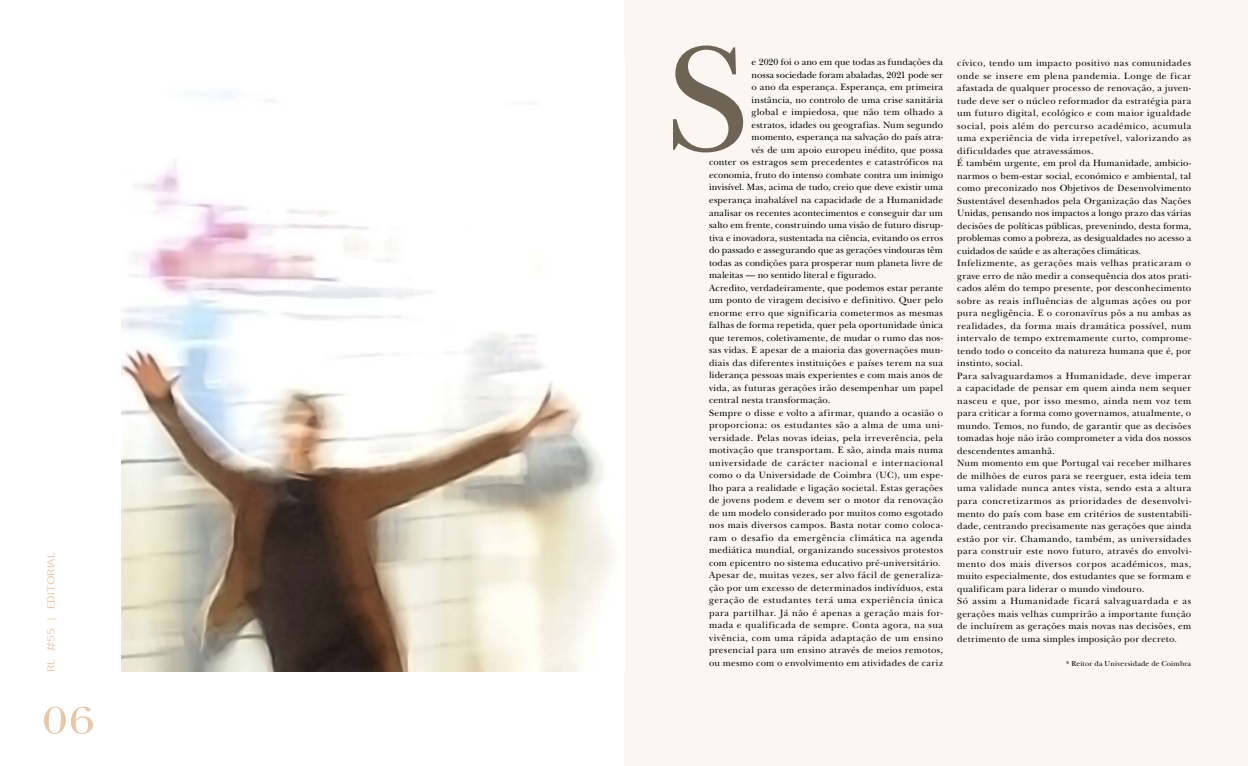
<style>
.page{position:relative;width:1248px;height:766px;background:#fff}
.page>*{position:absolute;margin:0;border:0;box-sizing:border-box;transform-origin:0 0}
.t1{font:40px "New Baskerville Std";color:#e7c8aa;scale:1.25 1}
.t2{font:9.5px/12.5px "New Baskerville Std";letter-spacing:.025em;color:#000}
.t3{font:9.5px "New Baskerville Std";letter-spacing:.005em;color:#000}
.t4{font:9.5px "New Baskerville Std";letter-spacing:.05em;color:#000}
.t5{font:9.5px "New Baskerville Std";letter-spacing:.045em;color:#000}
.t6{font:9.5px "New Baskerville Std";color:#000}
.t7{font:9.5px "New Baskerville Std";letter-spacing:.055em;color:#000}
.t8{font:9.2px "Euphemia UCAS";color:#e7c8aa;scale:1.3 1}
.t9{font:7.5px "New Baskerville Std";letter-spacing:.015em;color:#000}
</style>
<div class="page">
<div style="left:624px;top:0;width:623px;height:765px;background:#fbf6f1"></div>
<img style="left:122px;top:91px;width:493px;height:580px">
<svg style="left:673px;top:45px;width:70px;height:107px"></svg>
<p class="t8" style="left:44px;top:671px;width:93px;rotate:-90deg">RL #55 | EDITORIAL</p>
<h1 class="t1" style="left:42px;top:697px;width:43px">06</h1>
<p class="t3" style="left:751px;top:57px;width:193px">e 2020 foi o ano em que todas as fundações da</p>
<p class="t6" style="left:751px;top:69px;width:193px">nossa sociedade foram abaladas, 2021 pode ser</p>
<p class="t2" style="left:751px;top:81px;width:193px">o ano da esperança. Esperança, em primeira</p>
<p class="t2" style="left:751px;top:94px;width:193px">instância, no controlo de uma crise sanitária</p>
<p class="t2" style="left:751px;top:106px;width:193px">global e impiedosa, que não tem olhado a</p>
<p class="t2" style="left:751px;top:119px;width:193px">estratos, idades ou geografias. Num segundo</p>
<p class="t3" style="left:751px;top:132px;width:193px">momento, esperança na salvação do país atra-</p>
<p class="t2" style="left:751px;top:144px;width:193px">vés de um apoio europeu inédito, que possa</p>
<p class="t2" style="left:709px;top:156px;width:235px">conter os estragos sem precedentes e catastróficos na</p>
<p class="t3" style="left:709px;top:169px;width:235px">economia, fruto do intenso combate contra um inimigo</p>
<p class="t3" style="left:709px;top:182px;width:235px">invisível. Mas, acima de tudo, creio que deve existir uma</p>
<p class="t2" style="left:709px;top:194px;width:235px">esperança inabalável na capacidade de a Humanidade</p>
<p class="t2" style="left:709px;top:206px;width:235px">analisar os recentes acontecimentos e conseguir dar um</p>
<p class="t2" style="left:709px;top:219px;width:235px">salto em frente, construindo uma visão de futuro disrup-</p>
<p class="t3" style="left:709px;top:232px;width:235px">tiva e inovadora, sustentada na ciência, evitando os erros</p>
<p class="t6" style="left:709px;top:244px;width:235px">do passado e assegurando que as gerações vindouras têm</p>
<p class="t2" style="left:709px;top:256px;width:235px">todas as condições para prosperar num planeta livre de</p>
<p class="t3" style="left:709px;top:269px;width:169px">maleitas — no sentido literal e figurado.</p>
<p class="t2" style="left:709px;top:281px;width:235px">Acredito, verdadeiramente, que podemos estar perante</p>
<p class="t2" style="left:709px;top:294px;width:235px">um ponto de viragem decisivo e definitivo. Quer pelo</p>
<p class="t2" style="left:709px;top:306px;width:235px">enorme erro que significaria cometermos as mesmas</p>
<p class="t2" style="left:709px;top:319px;width:235px">falhas de forma repetida, quer pela oportunidade única</p>
<p class="t3" style="left:709px;top:332px;width:235px">que teremos, coletivamente, de mudar o rumo das nos-</p>
<p class="t2" style="left:709px;top:344px;width:235px">sas vidas. E apesar de a maioria das governações mun-</p>
<p class="t2" style="left:709px;top:356px;width:235px">diais das diferentes instituições e países terem na sua</p>
<p class="t2" style="left:709px;top:369px;width:235px">liderança pessoas mais experientes e com mais anos de</p>
<p class="t2" style="left:709px;top:381px;width:235px">vida, as futuras gerações irão desempenhar um papel</p>
<p class="t2" style="left:709px;top:394px;width:123px">central nesta transformação.</p>
<p class="t2" style="left:709px;top:406px;width:235px">Sempre o disse e volto a afirmar, quando a ocasião o</p>
<p class="t5" style="left:709px;top:419px;width:235px">proporciona: os estudantes são a alma de uma uni-</p>
<p class="t2" style="left:709px;top:431px;width:235px">versidade. Pelas novas ideias, pela irreverência, pela</p>
<p class="t2" style="left:709px;top:444px;width:235px">motivação que transportam. E são, ainda mais numa</p>
<p class="t4" style="left:709px;top:457px;width:235px">universidade de carácter nacional e internacional</p>
<p class="t2" style="left:709px;top:469px;width:235px">como o da Universidade de Coimbra (UC), um espe-</p>
<p class="t2" style="left:709px;top:481px;width:235px">lho para a realidade e ligação societal. Estas gerações</p>
<p class="t2" style="left:709px;top:494px;width:235px">de jovens podem e devem ser o motor da renovação</p>
<p class="t2" style="left:709px;top:506px;width:235px">de um modelo considerado por muitos como esgotado</p>
<p class="t2" style="left:709px;top:519px;width:235px">nos mais diversos campos. Basta notar como coloca-</p>
<p class="t4" style="left:709px;top:532px;width:235px">ram o desafio da emergência climática na agenda</p>
<p class="t2" style="left:709px;top:544px;width:235px">mediática mundial, organizando sucessivos protestos</p>
<p class="t2" style="left:709px;top:556px;width:233px">com epicentro no sistema educativo pré‑universitário.</p>
<p class="t5" style="left:709px;top:569px;width:235px">Apesar de, muitas vezes, ser alvo fácil de generaliza-</p>
<p class="t2" style="left:709px;top:581px;width:235px">ção por um excesso de determinados indivíduos, esta</p>
<p class="t7" style="left:709px;top:594px;width:235px">geração de estudantes terá uma experiência única</p>
<p class="t4" style="left:709px;top:607px;width:235px">para partilhar. Já não é apenas a geração mais for-</p>
<p class="t5" style="left:709px;top:619px;width:235px">mada e qualificada de sempre. Conta agora, na sua</p>
<p class="t4" style="left:709px;top:632px;width:235px">vivência, com uma rápida adaptação de um ensino</p>
<p class="t2" style="left:709px;top:644px;width:235px">presencial para um ensino através de meios remotos,</p>
<p class="t2" style="left:709px;top:656px;width:235px">ou mesmo com o envolvimento em atividades de cariz</p>
<p class="t2" style="left:957px;top:57px;width:235px">cívico, tendo um impacto positivo nas comunidades onde se insere em plena pandemia. Longe de ficar afastada de qualquer processo de renovação, a juven&shy;tude deve ser o núcleo reformador da estratégia para um futuro digital, ecológico e com maior igualdade social, pois além do percurso académico, acumula uma experiência de vida irrepetível, valorizando as dificuldades que atravessámos.<br>É também urgente, em prol da Humanidade, ambicio&shy;narmos o bem‑estar social, económico e ambiental, tal como preconizado nos Objetivos de Desenvolvimento Sustentável desenhados pela Organização das Nações Unidas, pensando nos impactos a longo prazo das várias decisões de políticas públicas, prevenindo, desta forma, problemas como a pobreza, as desigualdades no acesso a cuidados de saúde e as alterações climáticas.<br>Infelizmente, as gerações mais velhas praticaram o grave erro de não medir a consequência dos atos prati&shy;cados além do tempo presente, por desconhecimento sobre as reais influências de algumas ações ou por pura negligência. E o coronavírus pôs a nu ambas as realidades, da forma mais dramática possível, num intervalo de tempo extremamente curto, comprome&shy;tendo todo o conceito da natureza humana que é, por instinto, social.<br>Para salvaguardamos a Humanidade, deve imperar a capacidade de pensar em quem ainda nem sequer nasceu e que, por isso mesmo, ainda nem voz tem para criticar a forma como governamos, atualmente, o mundo. Temos, no fundo, de garantir que as decisões tomadas hoje não irão comprometer a vida dos nossos descendentes amanhã.<br>Num momento em que Portugal vai receber milhares de milhões de euros para se reerguer, esta ideia tem uma validade nunca antes vista, sendo esta a altura para concretizarmos as prioridades de desenvolvi&shy;mento do país com base em critérios de sustentabili&shy;dade, centrando precisamente nas gerações que ainda estão por vir. Chamando, também, as universidades para construir este novo futuro, através do envolvi&shy;mento dos mais diversos corpos académicos, mas, muito especialmente, dos estudantes que se formam e qualificam para liderar o mundo vindouro.<br>Só assim a Humanidade ficará salvaguardada e as gerações mais velhas cumprirão a importante função de incluírem as gerações mais novas nas decisões, em detrimento de uma simples imposição por decreto.</p>
<p class="t9" style="left:1065px;top:659px;width:127px">* Reitor da Universidade de Coimbra</p>
</div>
